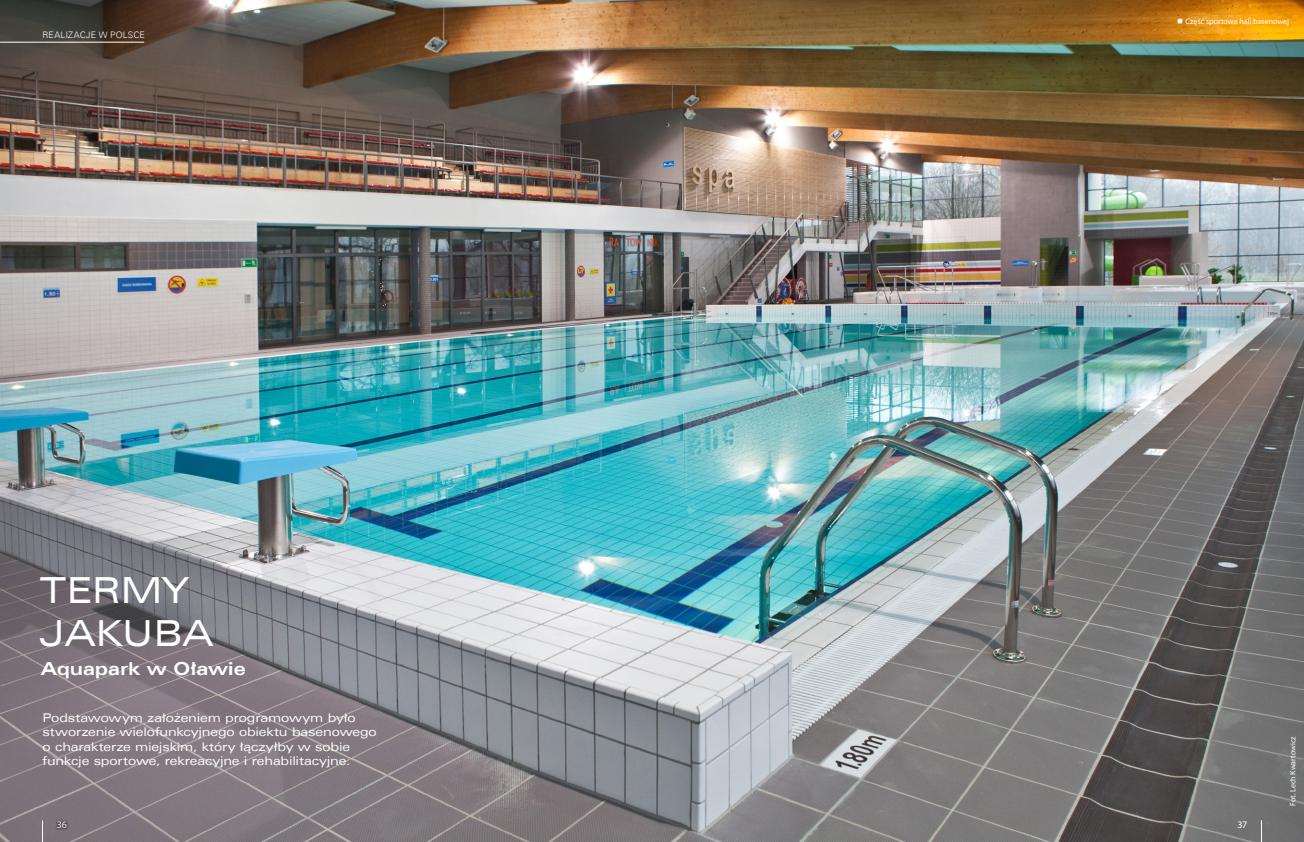
<style>
.page{position:relative;width:1304px;height:842px;background:#fff}
.page>*{position:absolute;margin:0;border:0;box-sizing:border-box;transform-origin:0 0}
.HEADLINE_36_pt{font:36px "Zurich Ex EU";color:#fff}
.HEADLINE_18_pt{font:700 18px "Zurich Ex EU";letter-spacing:-.01em;color:#fff}
.LEAD_12_pkt{font:12px/14.4px "Zurich Ex EU";letter-spacing:-.01em;color:#fff}
.t1{font:10px "Myriad Pro";color:#fff}
.t2{font:9px "Zurich Lt EU";letter-spacing:.02em;color:#fff}
.FOTO_opis_na_foto{font:8px "Myriad Pro";color:#fff}
.FOTOGRAFIE_autor{font:8px "Myriad Pro";color:#fff}
</style>
<div class="page">
<img style="left:0;top:0;width:1304px;height:842px">
<hr style="left:0;top:42px;width:144px;height:1px;background:#fff">
<div style="left:53px;top:818px;width:16px;height:12px;background:#231f20;opacity:.75"></div>
<svg style="left:42px;top:820px;width:1px;height:22px"></svg>
<svg style="left:1261px;top:820px;width:1px;height:22px"></svg>
<svg style="left:1178px;top:18px;width:4px;height:5px"></svg>
<p class="t2" style="left:43px;top:30px;width:104px">REALIZACJE W POLSCE</p>
<p class="HEADLINE_36_pt" style="left:40px;top:569px;width:150px">TERMY</p>
<p class="HEADLINE_36_pt" style="left:40px;top:612px;width:175px">JAKUBA</p>
<p class="HEADLINE_18_pt" style="left:41px;top:658px;width:206px">Aquapark w Oławie</p>
<p class="LEAD_12_pkt" style="left:43px;top:710px;width:336px">Podstawowym założeniem programowym było stworzenie wielofunkcyjnego obiektu basenowego o charakterze miejskim, który łączyłby w sobie funkcje sportowe, rekreacyjne i rehabilitacyjne.</p>
<p class="FOTO_opis_na_foto" style="left:1186px;top:16px;width:105px">Część sportowa hali basenowej</p>
<p class="FOTOGRAFIE_autor" style="left:1288px;top:806px;width:71px;rotate:-90deg">Fot. Lech Kwartowicz</p>
<p class="t1" style="left:57px;top:818px;width:12px">36</p>
<p class="t1" style="left:1237px;top:818px;width:11px">37</p>
</div>
